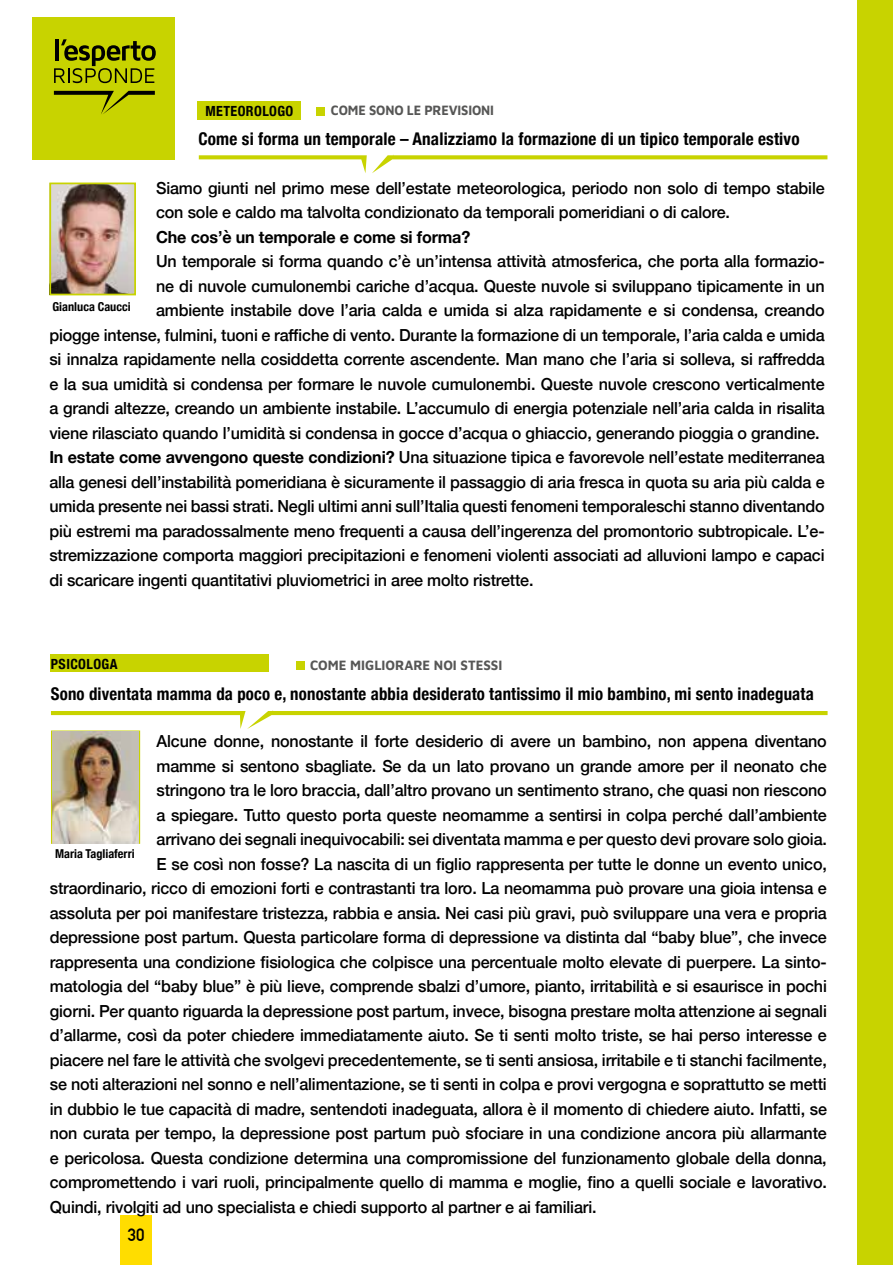
<style>
.page{position:relative;width:893px;height:1265px;background:#fff}
.page>*{position:absolute;margin:0;border:0;box-sizing:border-box;transform-origin:0 0}
.t1{font:700 condensed 17.5px "Helvetica Neue";letter-spacing:.01em;color:#000;scale:.96 1}
.t2{font:700 condensed 17.5px "Helvetica Neue";letter-spacing:.01em;color:#000}
.t3{font:700 17.5px "DIN Alternate";color:#000}
.t4{font:500 16.62px/24.5px "Helvetica Neue";letter-spacing:-.01em;color:#000}
.t5{font:700 16.62px "Helvetica Neue";letter-spacing:-.01em;color:#000}
.t6{font:14px "Maven Pro";color:#575756;scale:.93 1}
.t7{font:700 condensed 14px "Helvetica Neue";letter-spacing:.03em;color:#000}
.t8{font:14px "Maven Pro";color:#575756;scale:.9 1}
.t9{font:700 condensed 12.25px "Helvetica Neue";color:#000}
.s1{font-weight:700}
</style>
<div class="page">
<div style="left:120px;top:1215px;width:31px;height:50px;background:#fd0"></div>
<div style="left:316px;top:107px;width:9px;height:9px;background:#c8d300"></div>
<svg style="left:199px;top:155px;width:628px;height:18px"></svg>
<div style="left:32px;top:17px;width:143px;height:143px;background:#c8d300"></div>
<svg style="left:54px;top:39px;width:102px;height:44px"></svg>
<svg style="left:54px;top:91px;width:101px;height:23px"></svg>
<div style="left:198px;top:101px;width:103px;height:19px;background:#c8d300"></div>
<div style="left:857px;top:0;width:36px;height:1265px;background:#c8d300"></div>
<img style="left:52px;top:186px;width:81px;height:106px">
<div style="left:49px;top:183px;width:87px;height:112px;border:2px solid #c8d300"></div>
<div style="left:296px;top:661px;width:9px;height:9px;background:#c8d300"></div>
<div style="left:50px;top:655px;width:218px;height:17px;background:#c8d300"></div>
<div style="left:51px;top:730px;width:89px;height:114px;border:2px solid #c8d300"></div>
<svg style="left:51px;top:711px;width:777px;height:18px"></svg>
<img style="left:53px;top:732px;width:86px;height:111px">
<p class="t7" style="left:205px;top:99px;width:89px">METEOROLOGO</p>
<p class="t8" style="left:331px;top:101px;width:183px">COME SONO LE PREVISIONI</p>
<p class="t2" style="left:199px;top:124px;width:602px">Come si forma un temporale – Analizziamo la formazione di un tipico temporale estivo</p>
<p class="t4" style="left:156px;top:174px;width:670px">Siamo giunti nel primo mese dell’estate meteorologica, periodo non solo di tempo stabile con sole e caldo ma talvolta condizionato da temporali pomeridiani o di calore.</p>
<p class="t5" style="left:156px;top:224px;width:316px">Che cos’è un temporale e come si forma?</p>
<p class="t4" style="left:156px;top:248px;width:670px">Un temporale si forma quando c’è un’intensa attività atmosferica, che porta alla formazio-</p>
<p class="t4" style="left:156px;top:272px;width:670px">ne di nuvole cumulonembi cariche d’acqua. Queste nuvole si sviluppano tipicamente in un</p>
<p class="t4" style="left:156px;top:297px;width:670px">ambiente instabile dove l’aria calda e umida si alza rapidamente e si condensa, creando</p>
<p class="t4" style="left:49px;top:321px;width:777px">piogge intense, fulmini, tuoni e raffiche di vento. Durante la formazione di un temporale, l’aria calda e umida</p>
<p class="t4" style="left:49px;top:346px;width:777px">si innalza rapidamente nella cosiddetta corrente ascendente. Man mano che l’aria si solleva, si raffredda</p>
<p class="t4" style="left:49px;top:370px;width:777px">e la sua umidità si condensa per formare le nuvole cumulonembi. Queste nuvole crescono verticalmente</p>
<p class="t4" style="left:49px;top:395px;width:777px">a grandi altezze, creando un ambiente instabile. L’accumulo di energia potenziale nell’aria calda in risalita</p>
<p class="t4" style="left:49px;top:419px;width:772px">viene rilasciato quando l’umidità si condensa in gocce d’acqua o ghiaccio, generando pioggia o grandine.</p>
<p class="t4" style="left:49px;top:444px;width:777px"><span class="s1">In estate come avvengono queste condizioni?</span> Una situazione tipica e favorevole nell’estate mediterranea</p>
<p class="t4" style="left:49px;top:468px;width:777px">alla genesi dell’instabilità pomeridiana è sicuramente il passaggio di aria fresca in quota su aria più calda e</p>
<p class="t4" style="left:49px;top:493px;width:777px">umida presente nei bassi strati. Negli ultimi anni sull’Italia questi fenomeni temporaleschi stanno diventando</p>
<p class="t4" style="left:49px;top:517px;width:777px">più estremi ma paradossalmente meno frequenti a causa dell’ingerenza del promontorio subtropicale. L’e-</p>
<p class="t4" style="left:49px;top:542px;width:777px">stremizzazione comporta maggiori precipitazioni e fenomeni violenti associati ad alluvioni lampo e capaci</p>
<p class="t4" style="left:49px;top:566px;width:486px">di scaricare ingenti quantitativi pluviometrici in aree molto ristrette.</p>
<p class="t9" style="left:53px;top:296px;width:80px">Gianluca Caucci</p>
<p class="t7" style="left:51px;top:652px;width:68px">PSICOLOGA</p>
<p class="t6" style="left:310px;top:655px;width:208px">COME MIGLIORARE NOI STESSI</p>
<p class="t1" style="left:51px;top:679px;width:796px">Sono diventata mamma da poco e, nonostante abbia desiderato tantissimo il mio bambino, mi sento inadeguata</p>
<p class="t4" style="left:157px;top:728px;width:672px">Alcune donne, nonostante il forte desiderio di avere un bambino, non appena diventano</p>
<p class="t4" style="left:157px;top:752px;width:672px">mamme si sentono sbagliate. Se da un lato provano un grande amore per il neonato che</p>
<p class="t4" style="left:157px;top:777px;width:672px">stringono tra le loro braccia, dall’altro provano un sentimento strano, che quasi non riescono</p>
<p class="t4" style="left:157px;top:801px;width:672px">a spiegare. Tutto questo porta queste neomamme a sentirsi in colpa perché dall’ambiente</p>
<p class="t4" style="left:157px;top:826px;width:672px">arrivano dei segnali inequivocabili: sei diventata mamma e per questo devi provare solo gioia.</p>
<p class="t4" style="left:157px;top:850px;width:672px">E se così non fosse? La nascita di un figlio rappresenta per tutte le donne un evento unico,</p>
<p class="t4" style="left:50px;top:875px;width:779px">straordinario, ricco di emozioni forti e contrastanti tra loro. La neomamma può provare una gioia intensa e</p>
<p class="t4" style="left:50px;top:899px;width:778px">assoluta per poi manifestare tristezza, rabbia e ansia. Nei casi più gravi, può sviluppare una vera e propria</p>
<p class="t4" style="left:50px;top:924px;width:778px">depressione post partum. Questa particolare forma di depressione va distinta dal “baby blue”, che invece</p>
<p class="t4" style="left:50px;top:948px;width:779px">rappresenta una condizione fisiologica che colpisce una percentuale molto elevate di puerpere. La sinto-</p>
<p class="t4" style="left:50px;top:973px;width:779px">matologia del “baby blue” è più lieve, comprende sbalzi d’umore, pianto, irritabilità e si esaurisce in pochi</p>
<p class="t4" style="left:50px;top:997px;width:779px">giorni. Per quanto riguarda la depressione post partum, invece, bisogna prestare molta attenzione ai segnali</p>
<p class="t4" style="left:50px;top:1022px;width:778px">d’allarme, così da poter chiedere immediatamente aiuto. Se ti senti molto triste, se hai perso interesse e</p>
<p class="t4" style="left:50px;top:1046px;width:778px">piacere nel fare le attività che svolgevi precedentemente, se ti senti ansiosa, irritabile e ti stanchi facilmente,</p>
<p class="t4" style="left:50px;top:1071px;width:778px">se noti alterazioni nel sonno e nell’alimentazione, se ti senti in colpa e provi vergogna e soprattutto se metti</p>
<p class="t4" style="left:50px;top:1095px;width:779px">in dubbio le tue capacità di madre, sentendoti inadeguata, allora è il momento di chiedere aiuto. Infatti, se</p>
<p class="t4" style="left:50px;top:1120px;width:779px">non curata per tempo, la depressione post partum può sfociare in una condizione ancora più allarmante</p>
<p class="t4" style="left:50px;top:1144px;width:778px">e pericolosa. Questa condizione determina una compromissione del funzionamento globale della donna,</p>
<p class="t4" style="left:50px;top:1169px;width:779px">compromettendo i vari ruoli, principalmente quello di mamma e moglie, fino a quelli sociale e lavorativo.</p>
<p class="t4" style="left:50px;top:1193px;width:548px">Quindi, rivolgiti ad uno specialista e chiedi supporto al partner e ai familiari.</p>
<p class="t9" style="left:55px;top:844px;width:81px">Maria Tagliaferri</p>
<p class="t3" style="left:128px;top:1222px;width:18px">30</p>
</div>
